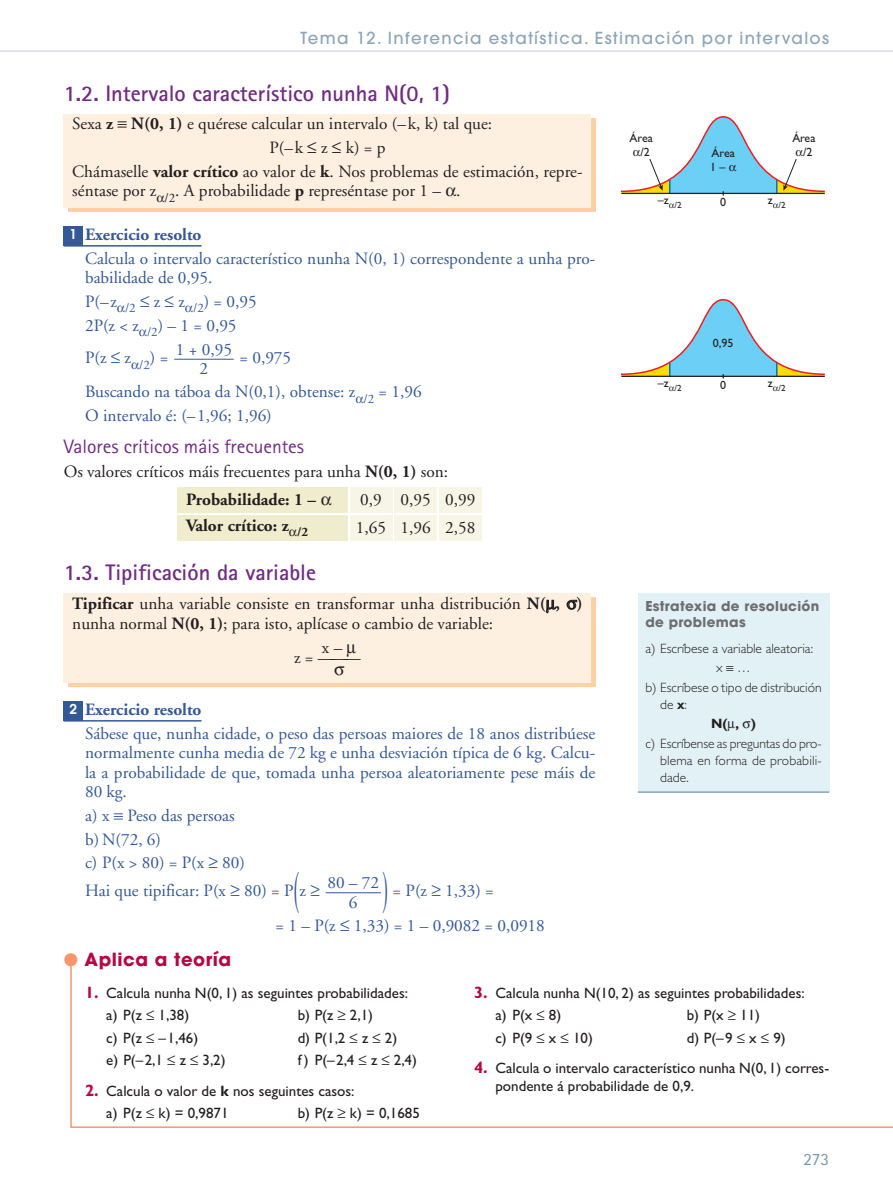
<style>
.page{position:relative;width:893px;height:1191px;background:#fff}
.page>*{position:absolute;margin:0;border:0;box-sizing:border-box;transform-origin:0 0}
.t1{font:48px "Anaya Math 1";color:#355896;scale:.35 1}
.t2{font:700 22.5px "Rotis Sans Serif";color:#702c81}
.t3{font:19.5px "Rotis Sans Serif";color:#702c81}
.t4{font:700 18px "Avant Garde";letter-spacing:.03em;color:#b60643}
.t5{font:17.25px/19.5px "Adobe Garamond";color:#355896}
.t6{font:17.25px/19.5px "Adobe Garamond";color:#231f20}
.t7{font:700 17.25px "Adobe Garamond";color:#231f20}
.t8{font:700 17.25px "Adobe Garamond";color:#355896}
.t9{font:17.25px "Rotis Sans Serif";color:#7495ac}
.t10{font:17.25px "Anaya Math 1";color:#231f20}
.t11{font:500 16.5px "Avant Garde";letter-spacing:.085em;color:#8ca5b8}
.t12{font:15px/22.2px "Gill Sans";color:#231f20}
.t13{font:300 13.5px/19.4px "Gill Sans";color:#231f20;text-align:center}
.t14{font:700 13.5px/16.2px "Avant Garde";letter-spacing:.025em;color:#6c6d70}
.t15{font:600 13.5px "Avant Garde";color:#fff}
.t16{font:12px/14.4px "Gill Sans";color:#231f20}
.t17{font:9px "Gill Sans";color:#231f20}
.s1{font-weight:700}
.s2{font-family:"Anaya Math 1"}
.s3{font-family:"Anaya Math 1";font-weight:400}
.s4{color:#f7966b}
.s5{font-weight:700;font-size:16.5px;color:#b60643}
</style>
<div class="page">
<hr style="left:0;top:51px;width:893px;height:1px;background:#bfccd9">
<hr style="left:64px;top:245px;width:138px;height:1px;background:#355896">
<hr style="left:64px;top:720px;width:138px;height:1px;background:#355896">
<hr style="left:326px;top:892px;width:55px;height:1px;background:#355896">
<div style="left:64px;top:701px;width:19px;height:19px;background:#355896"></div>
<div style="left:68px;top:597px;width:527px;height:90px;background:linear-gradient(to right,#fdd0a6,#fdd0a6)"></div>
<div style="left:64px;top:593px;width:527px;height:89px;background:#fef0e1"></div>
<div style="left:178px;top:487px;width:170px;height:26px;background:#f0edce"></div>
<div style="left:350px;top:487px;width:42px;height:26px;background:#f7f5e5"></div>
<div style="left:394px;top:487px;width:43px;height:26px;background:#f7f5e5"></div>
<div style="left:439px;top:487px;width:43px;height:26px;background:#f7f5e5"></div>
<div style="left:178px;top:515px;width:170px;height:25px;background:#f0edce"></div>
<div style="left:350px;top:515px;width:42px;height:25px;background:#f7f5e5"></div>
<div style="left:394px;top:515px;width:43px;height:25px;background:#f7f5e5"></div>
<div style="left:439px;top:515px;width:43px;height:25px;background:#f7f5e5"></div>
<hr style="left:174px;top:359px;width:60px;height:1px;background:#355896">
<div style="left:64px;top:226px;width:19px;height:19px;background:#355896"></div>
<div style="left:68px;top:118px;width:527px;height:94px;background:linear-gradient(to right,#fdd0a6,#fdd0a6)"></div>
<div style="left:64px;top:114px;width:527px;height:93px;background:#fef0e1"></div>
<svg style="left:70px;top:959px;width:823px;height:169px"></svg>
<svg style="left:621px;top:299px;width:204px;height:79px"></svg>
<svg style="left:621px;top:116px;width:204px;height:79px"></svg>
<div style="left:638px;top:593px;width:191px;height:200px;background:#e2f1f6"></div>
<hr style="left:638px;top:791px;width:191px;height:2px;background:#8ca5b8">
<p class="t11" style="left:301px;top:32px;width:530px">Tema 12. Inferencia estatística. Estimación por intervalos</p>
<h2 class="t2" style="left:64px;top:85px;width:388px">1.2. Intervalo característico nunha N(0, 1)</h2>
<p class="t6" style="left:72px;top:116px;width:421px">Sexa <span class="s1">z</span> <span class="s2">~</span> <span class="s1">N(0, 1)</span> e quérese calcular un intervalo (–k, k) tal que:</p>
<p class="t6" style="left:269px;top:139px;width:118px">P(–k <span class="s2">Ì</span> z <span class="s2">Ì</span> k) = p</p>
<p class="t6" style="left:72px;top:163px;width:512px">Chámaselle <span class="s1">valor crítico</span> ao valor de <span class="s1">k</span>. Nos problemas de estimación, repre-</p>
<p class="t6" style="left:72px;top:183px;width:390px">séntase por z<sub>a</sub><sub>/2</sub>. A probabilidade <span class="s1">p</span> represéntase por 1 – <span class="s2">a.</span></p>
<p class="t8" style="left:85px;top:227px;width:118px">Exercicio resolto</p>
<p class="t5" style="left:85px;top:250px;width:512px">Calcula o intervalo característico nunha N(0, 1) correspondente a unha pro&shy;babilidade de 0,95.</p>
<p class="t5" style="left:85px;top:291px;width:173px;line-height:23.7px">P(–z<sub>a</sub><sub>/2</sub> <span class="s2">Ì</span> z <span class="s2">Ì</span> z<sub>a</sub><sub>/2</sub>) = 0,95<br>2P(z &lt; z<sub>a</sub><sub>/2</sub>) – 1 = 0,95</p>
<p class="t5" style="left:85px;top:349px;width:85px">P(z <span class="s2">Ì</span> z<sub>a</sub><sub>/2</sub>) =</p>
<p class="t15" style="left:70px;top:229px;width:9px">1</p>
<p class="t5" style="left:176px;top:341px;width:58px;text-align:center">1 + 0,95<br>2</p>
<p class="t5" style="left:85px;top:342px;width:338px;line-height:34.3px;text-indent:154px">= 0,975<br>Buscando na táboa da N(0,1), obtense: z<sub>a</sub><sub>/2</sub> = 1,96</p>
<p class="t5" style="left:85px;top:407px;width:188px">O intervalo é: (–1,96; 1,96)</p>
<p class="t3" style="left:64px;top:440px;width:242px">Valores críticos máis frecuentes</p>
<p class="t6" style="left:64px;top:463px;width:386px">Os valores críticos máis frecuentes para unha <span class="s1">N(0, 1)</span> son:</p>
<p class="t7" style="left:186px;top:493px;width:147px">Probabilidade: 1 – <span class="s3">a</span></p>
<p class="t6" style="left:360px;top:491px;width:117px">0,9 0,95 0,99</p>
<p class="t7" style="left:186px;top:518px;width:124px">Valor crítico: z<sub>a</sub><sub>/2</sub></p>
<p class="t6" style="left:356px;top:519px;width:121px">1,65 1,96 2,58</p>
<h2 class="t2" style="left:64px;top:564px;width:254px">1.3. Tipificación da variable</h2>
<p class="t6" style="left:72px;top:595px;width:512px"><span class="s1">Tipificar</span> unha variable consiste en transformar unha distribución <span class="s1">N(</span><span class="s2">µ</span><span class="s1">,</span> <span class="s2">q</span><span class="s1">) </span>nunha normal <span class="s1">N(0, 1)</span>; para isto, aplícase o cambio de variable:</p>
<p class="t6" style="left:322px;top:639px;width:36px">x – <span class="s2">µ</span></p>
<p class="t6" style="left:294px;top:649px;width:68px">z = ———</p>
<p class="t10" style="left:334px;top:659px;width:12px">q</p>
<p class="t15" style="left:70px;top:704px;width:9px">2</p>
<p class="t8" style="left:85px;top:702px;width:118px">Exercicio resolto</p>
<p class="t5" style="left:85px;top:725px;width:512px;text-align:justify">Sábese que, nunha cidade, o peso das persoas maiores de 18 anos distribúese normalmente cunha media de 72 kg e unha desviación típica de 6 kg. Calcu&shy;la a probabilidade de que, tomada unha persoa aleatoriamente pese máis de 80 kg.</p>
<p class="t5" style="left:85px;top:805px;width:162px;line-height:23.7px">a) x <span class="s2">~</span> Peso das persoas b) N(72, 6)<br>c) P(x &gt; 80) = P(x <span class="s2">Ó</span> 80)</p>
<p class="t5" style="left:85px;top:882px;width:236px">Hai que tipificar: P(x <span class="s2">Ó</span> 80) = P z <span class="s2">Ó</span></p>
<h1 class="t1" style="left:294px;top:859px;width:17px">(</h1>
<h1 class="t1" style="left:383px;top:859px;width:17px">)</h1>
<p class="t5" style="left:327px;top:874px;width:53px">80 – 72</p>
<p class="t5" style="left:275px;top:875px;width:271px;line-height:34.3px;text-indent:117px">= P(z <span class="s2">Ó</span> 1,33) =<br>= 1 – P(z <span class="s2">Ì</span> 1,33) = 1 – 0,9082 = 0,0918</p>
<p class="t5" style="left:349px;top:894px;width:10px">6</p>
<p class="t4" style="left:64px;top:952px;width:169px"><span class="s4">●</span> Aplica a teoría</p>
<p class="t16" style="left:630px;top:132px;width:25px">Área <span class="s2">a</span>/2</p>
<p class="t16" style="left:792px;top:132px;width:25px">Área</p>
<p class="t16" style="left:712px;top:147px;width:25px">Área</p>
<p class="t16" style="left:796px;top:146px;width:18px"><span class="s2">a</span>/2</p>
<p class="t16" style="left:710px;top:161px;width:28px">1 – <span class="s2">a</span></p>
<p class="t16" style="left:720px;top:196px;width:7px">0</p>
<p class="t17" style="left:773px;top:202px;width:14px"><span class="s2">a</span>/2</p>
<p class="t16" style="left:658px;top:194px;width:25px">–z<sub>a</sub><sub>/2</sub></p>
<p class="t16" style="left:768px;top:194px;width:7px">z</p>
<p class="t16" style="left:713px;top:336px;width:22px">0,95</p>
<p class="t16" style="left:720px;top:379px;width:7px">0</p>
<p class="t17" style="left:773px;top:385px;width:14px"><span class="s2">a</span>/2</p>
<p class="t16" style="left:658px;top:377px;width:25px">–z<sub>a</sub><sub>/2</sub></p>
<p class="t16" style="left:768px;top:377px;width:7px">z</p>
<p class="t14" style="left:645px;top:599px;width:176px">Estratexia de resolución de problemas</p>
<p class="t13" style="left:645px;top:640px;width:169px">a) Escríbese a variable aleatoria:</p>
<p class="t13" style="left:716px;top:659px;width:36px">x <span class="s3">~</span> …</p>
<p class="t13" style="left:645px;top:678px;width:178px">b) Escríbese o tipo de distribución</p>
<p class="t13" style="left:660px;top:696px;width:28px">de <span class="s1">x</span>:</p>
<p class="t13" style="left:645px;top:715px;width:178px"><span class="s1">N(</span><span class="s3">µ</span><span class="s1">,</span> <span class="s3">q</span><span class="s1">)<br></span>c) Escríbense as preguntas do pro-</p>
<p class="t13" style="left:660px;top:753px;width:163px;line-height:17.2px;text-align:left">blema en forma de probabili&shy;dade.</p>
<p class="t12" style="left:106px;top:983px;width:303px;text-indent:-21px"><span class="s5">1.</span> Calcula nunha N(0, 1) as seguintes probabilidades: a) P(z <span class="s2">Ì</span> 1,38)</p>
<p class="t12" style="left:298px;top:1005px;width:77px">b) P(z <span class="s2">Ó</span> 2,1)</p>
<p class="t12" style="left:495px;top:983px;width:311px;text-indent:-21px"><span class="s5">3.</span> Calcula nunha N(10, 2) as seguintes probabilidades: a) P(x <span class="s2">Ì</span> 8)</p>
<p class="t12" style="left:687px;top:1005px;width:75px">b) P(x <span class="s2">Ó</span> 11)</p>
<p class="t12" style="left:106px;top:1027px;width:93px">c) P(z <span class="s2">Ì</span> –1,46)</p>
<p class="t12" style="left:298px;top:1027px;width:101px">d) P(1,2 <span class="s2">Ì</span> z <span class="s2">Ì</span> 2)</p>
<p class="t12" style="left:106px;top:1050px;width:121px">e) P(–2,1 <span class="s2">Ì</span> z <span class="s2">Ì</span> 3,2)</p>
<p class="t12" style="left:298px;top:1050px;width:121px">f) P(–2,4 <span class="s2">Ì</span> z <span class="s2">Ì</span> 2,4)</p>
<p class="t12" style="left:106px;top:1080px;width:250px;text-indent:-21px"><span class="s5">2.</span> Calcula o valor de <span class="s1">k</span> nos seguintes casos: a) P(z <span class="s2">Ì</span> k) = 0,9871</p>
<p class="t12" style="left:298px;top:1103px;width:124px">b) P(z <span class="s2">Ó</span> k) = 0,1685</p>
<p class="t12" style="left:495px;top:1027px;width:99px">c) P(9 <span class="s2">Ì</span> x <span class="s2">Ì</span> 10)</p>
<p class="t12" style="left:687px;top:1027px;width:100px">d) P(–9 <span class="s2">Ì</span> x <span class="s2">Ì</span> 9)</p>
<p class="t12" style="left:495px;top:1060px;width:335px;line-height:18px;text-indent:-21px"><span class="s5">4.</span> Calcula o intervalo característico nunha N(0, 1) corres - pondente á probabilidade de 0,9.</p>
<p class="t9" style="left:803px;top:1152px;width:27px">273</p>
</div>
